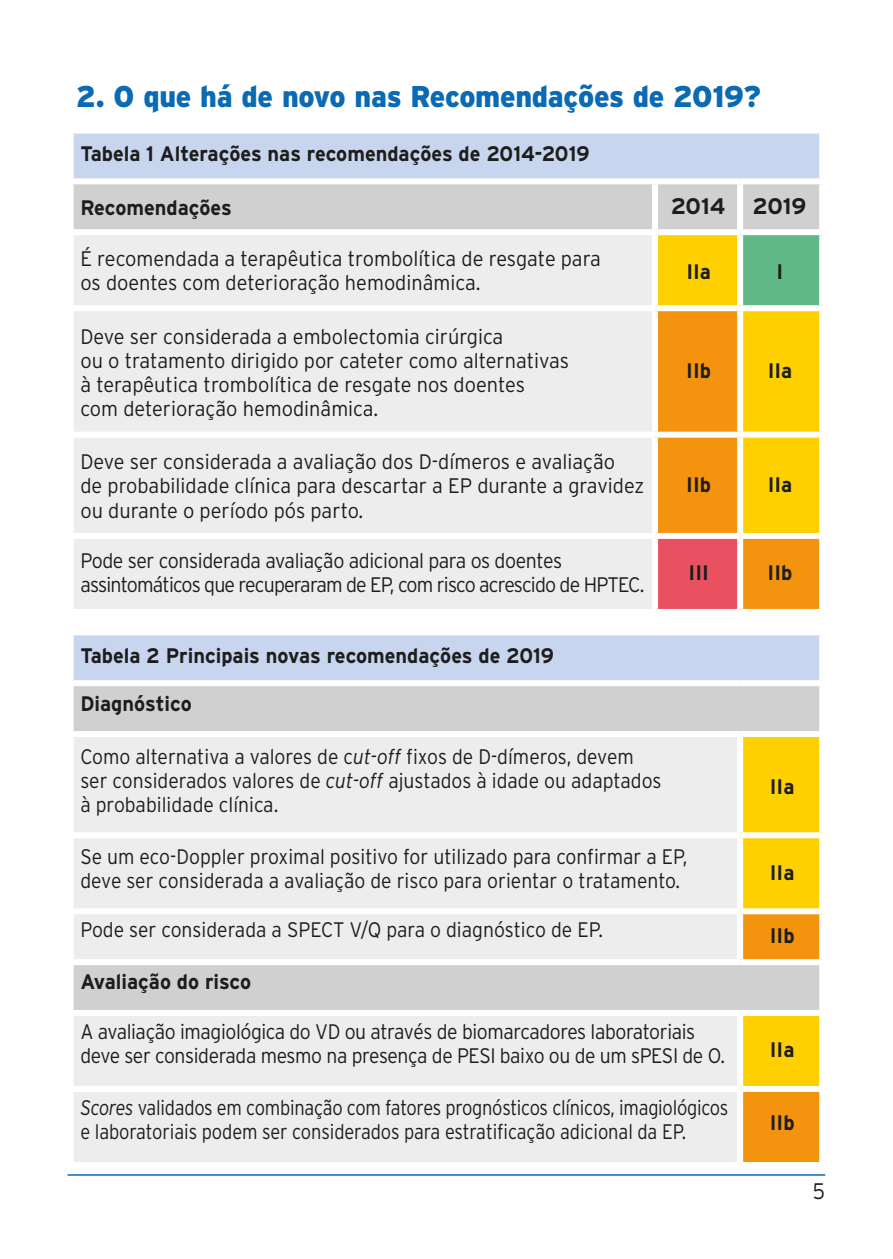
<style>
.page{position:relative;width:893px;height:1259px;background:#fff}
.page>*{position:absolute;margin:0;border:0;box-sizing:border-box;transform-origin:0 0}
.t1{font:900 30px "Interstate";letter-spacing:-.01em;color:#0a6ab3;scale:.95 1}
.t2{font:700 22.5px "Interstate";color:#1d1d1b}
.t3{font:300 22.5px "Interstate";color:#1d1d1b;scale:.9 1}
.t4{font:300 21px/24px "Interstate";letter-spacing:-.005em;color:#1d1d1b;scale:.92 1}
.t5{font:300 21px/24px "Interstate";letter-spacing:-.005em;color:#1d1d1b;scale:.95 1}
.t6{font:700 21px "Interstate";color:#1d1d1b;scale:.95 1}
.t7{font:300 21px/24px "Interstate";letter-spacing:-.005em;color:#1d1d1b;scale:.87 1}
.t8{font:300 21px/24px "Interstate";letter-spacing:-.04em;color:#1d1d1b;scale:.93 1}
.s1{font-style:italic}
</style>
<div class="page">
<hr style="left:68px;top:1174px;width:756px;height:1px;background:#0a6ab3">
<div style="left:71px;top:130px;width:750px;height:51px;background:#c8d5ef"></div>
<div style="left:74px;top:184px;width:744px;height:45px;background:#d0d0d0"></div>
<div style="left:74px;top:235px;width:577px;height:374px;background:#ededed"></div>
<div style="left:654px;top:232px;width:85px;height:76px;background:#ffd000"></div>
<div style="left:739px;top:232px;width:82px;height:76px;background:#60b987"></div>
<div style="left:657px;top:311px;width:161px;height:298px;background:#f3930e"></div>
<div style="left:742px;top:311px;width:76px;height:222px;background:#ffd000"></div>
<div style="left:654px;top:536px;width:85px;height:76px;background:#ea5160"></div>
<svg style="left:818px;top:133px;width:4px;height:45px"></svg>
<div style="left:68px;top:127px;width:586px;height:6px;background:#fff"></div>
<div style="left:68px;top:133px;width:6px;height:45px;background:#fff"></div>
<div style="left:654px;top:127px;width:85px;height:6px;background:#fff"></div>
<div style="left:739px;top:127px;width:85px;height:6px;background:#fff"></div>
<div style="left:68px;top:178px;width:586px;height:6px;background:#fff"></div>
<div style="left:654px;top:178px;width:85px;height:6px;background:#fff"></div>
<div style="left:651px;top:184px;width:6px;height:45px;background:#fff"></div>
<div style="left:739px;top:178px;width:85px;height:6px;background:#fff"></div>
<div style="left:736px;top:184px;width:6px;height:45px;background:#fff"></div>
<div style="left:654px;top:229px;width:85px;height:6px;background:#fff"></div>
<div style="left:651px;top:235px;width:6px;height:70px;background:#fff"></div>
<div style="left:739px;top:229px;width:85px;height:6px;background:#fff"></div>
<svg style="left:736px;top:235px;width:6px;height:70px"></svg>
<svg style="left:818px;top:235px;width:5px;height:70px"></svg>
<div style="left:68px;top:305px;width:586px;height:6px;background:#fff"></div>
<div style="left:654px;top:305px;width:85px;height:6px;background:#fff"></div>
<div style="left:739px;top:305px;width:85px;height:6px;background:#fff"></div>
<svg style="left:736px;top:311px;width:6px;height:121px"></svg>
<svg style="left:818px;top:311px;width:5px;height:121px"></svg>
<div style="left:68px;top:432px;width:586px;height:6px;background:#fff"></div>
<div style="left:654px;top:432px;width:85px;height:6px;background:#fff"></div>
<div style="left:739px;top:432px;width:85px;height:6px;background:#fff"></div>
<svg style="left:736px;top:438px;width:6px;height:95px"></svg>
<svg style="left:818px;top:438px;width:4px;height:95px"></svg>
<div style="left:68px;top:533px;width:586px;height:6px;background:#fff"></div>
<div style="left:654px;top:533px;width:85px;height:6px;background:#fff"></div>
<div style="left:651px;top:539px;width:6px;height:70px;background:#fff"></div>
<div style="left:739px;top:533px;width:85px;height:6px;background:#fff"></div>
<svg style="left:737px;top:539px;width:5px;height:70px"></svg>
<svg style="left:818px;top:539px;width:4px;height:70px"></svg>
<div style="left:654px;top:609px;width:85px;height:6px;background:#fff"></div>
<div style="left:71px;top:632px;width:750px;height:51px;background:#c8d5ef"></div>
<div style="left:74px;top:686px;width:744px;height:45px;background:#d0d0d0"></div>
<svg style="left:74px;top:737px;width:665px;height:425px;background:#e9e9e9"></svg>
<div style="left:739px;top:734px;width:82px;height:101px;background:#ffd000"></div>
<svg style="left:739px;top:838px;width:79px;height:324px;background:#f3b929"></svg>
<svg style="left:818px;top:635px;width:4px;height:45px"></svg>
<svg style="left:818px;top:686px;width:2px;height:45px"></svg>
<svg style="left:818px;top:965px;width:2px;height:45px"></svg>
<div style="left:68px;top:629px;width:671px;height:6px;background:#fff"></div>
<div style="left:68px;top:635px;width:6px;height:45px;background:#fff"></div>
<div style="left:739px;top:629px;width:85px;height:6px;background:#fff"></div>
<div style="left:68px;top:680px;width:671px;height:6px;background:#fff"></div>
<div style="left:739px;top:680px;width:85px;height:6px;background:#fff"></div>
<div style="left:739px;top:731px;width:85px;height:6px;background:#fff"></div>
<div style="left:736px;top:737px;width:6px;height:95px;background:#fff"></div>
<svg style="left:818px;top:737px;width:3px;height:95px"></svg>
<div style="left:68px;top:832px;width:671px;height:6px;background:#fff"></div>
<div style="left:739px;top:832px;width:85px;height:6px;background:#fff"></div>
<div style="left:736px;top:838px;width:6px;height:70px;background:#fff"></div>
<svg style="left:818px;top:838px;width:5px;height:70px"></svg>
<div style="left:68px;top:908px;width:671px;height:6px;background:#fff"></div>
<div style="left:739px;top:908px;width:85px;height:6px;background:#fff"></div>
<div style="left:736px;top:914px;width:6px;height:45px;background:#fff"></div>
<svg style="left:818px;top:914px;width:5px;height:45px"></svg>
<div style="left:68px;top:959px;width:671px;height:6px;background:#fff"></div>
<div style="left:739px;top:959px;width:85px;height:6px;background:#fff"></div>
<div style="left:68px;top:1010px;width:671px;height:6px;background:#fff"></div>
<div style="left:739px;top:1010px;width:85px;height:6px;background:#fff"></div>
<div style="left:736px;top:1016px;width:6px;height:70px;background:#fff"></div>
<svg style="left:818px;top:1016px;width:2px;height:70px"></svg>
<div style="left:68px;top:1086px;width:671px;height:6px;background:#fff"></div>
<div style="left:739px;top:1086px;width:85px;height:6px;background:#fff"></div>
<div style="left:736px;top:1092px;width:6px;height:70px;background:#fff"></div>
<svg style="left:818px;top:1092px;width:2px;height:70px"></svg>
<h1 class="t1" style="left:76px;top:79px;width:722px">2. O que há de novo nas Recomendações de 2019?</h1>
<p class="t6" style="left:80px;top:142px;width:537px">Tabela 1 Alterações nas recomendações de 2014-2019</p>
<p class="t6" style="left:80px;top:196px;width:161px">Recomendações</p>
<p class="t2" style="left:670px;top:193px;width:137px">2014 2019</p>
<p class="t5" style="left:80px;top:246px;width:549px">É recomendada a terapêutica trombolítica de resgate para os doentes com deterioração hemodinâmica.</p>
<p class="t5" style="left:80px;top:324px;width:516px">Deve ser considerada a embolectomia cirúrgica<br>ou o tratamento dirigido por cateter como alternativas à terapêutica trombolítica de resgate nos doentes<br>com deterioração hemodinâmica.</p>
<p class="t5" style="left:80px;top:450px;width:594px">Deve ser considerada a avaliação dos D-dímeros e avaliação<br>de probabilidade clínica para descartar a EP durante a gravidez ou durante o período pós parto.</p>
<p class="t8" style="left:80px;top:548px;width:607px">Pode ser considerada avaliação adicional para os doentes assintomáticos que recuperaram de EP, com risco acrescido de HPTEC.</p>
<p class="t6" style="left:686px;top:259px;width:27px">IIa</p>
<p class="t6" style="left:776px;top:259px;width:9px">I</p>
<p class="t6" style="left:686px;top:358px;width:28px">IIb</p>
<p class="t6" style="left:767px;top:358px;width:27px">IIa</p>
<p class="t6" style="left:686px;top:473px;width:28px">IIb</p>
<p class="t6" style="left:767px;top:473px;width:27px">IIa</p>
<p class="t6" style="left:688px;top:561px;width:23px">III</p>
<p class="t6" style="left:767px;top:561px;width:28px">IIb</p>
<p class="t6" style="left:80px;top:644px;width:500px">Tabela 2 Principais novas recomendações de 2019</p>
<p class="t6" style="left:80px;top:692px;width:119px">Diagnóstico</p>
<p class="t4" style="left:80px;top:744px;width:632px">Como alternativa a valores de c<span class="s1">ut-off</span> fixos de D-dímeros, devem ser considerados valores de <span class="s1">cut-off</span> ajustados à idade ou adaptados à probabilidade clínica.</p>
<p class="t4" style="left:80px;top:844px;width:661px">Se um eco-Doppler proximal positivo for utilizado para confirmar a EP, deve ser considerada a avaliação de risco para orientar o tratamento.</p>
<p class="t4" style="left:80px;top:917px;width:569px">Pode ser considerada a SPECT V/Q para o diagnóstico de EP.</p>
<p class="t6" style="left:80px;top:969px;width:181px">Avaliação do risco</p>
<p class="t4" style="left:80px;top:1019px;width:702px">A avaliação imagiológica do VD ou através de biomarcadores laboratoriais deve ser considerada mesmo na presença de PESI baixo ou de um sPESI de O.</p>
<p class="t7" style="left:80px;top:1095px;width:745px"><span class="s1">Scores</span> validados em combinação com fatores prognósticos clínicos, imagiológicos e laboratoriais podem ser considerados para estratificação adicional da EP.</p>
<p class="t6" style="left:769px;top:775px;width:27px">IIa</p>
<p class="t6" style="left:769px;top:861px;width:27px">IIa</p>
<p class="t6" style="left:769px;top:923px;width:28px">IIb</p>
<p class="t6" style="left:769px;top:1038px;width:27px">IIa</p>
<p class="t6" style="left:769px;top:1110px;width:28px">IIb</p>
<p class="t3" style="left:812px;top:1178px;width:15px">5</p>
</div>
